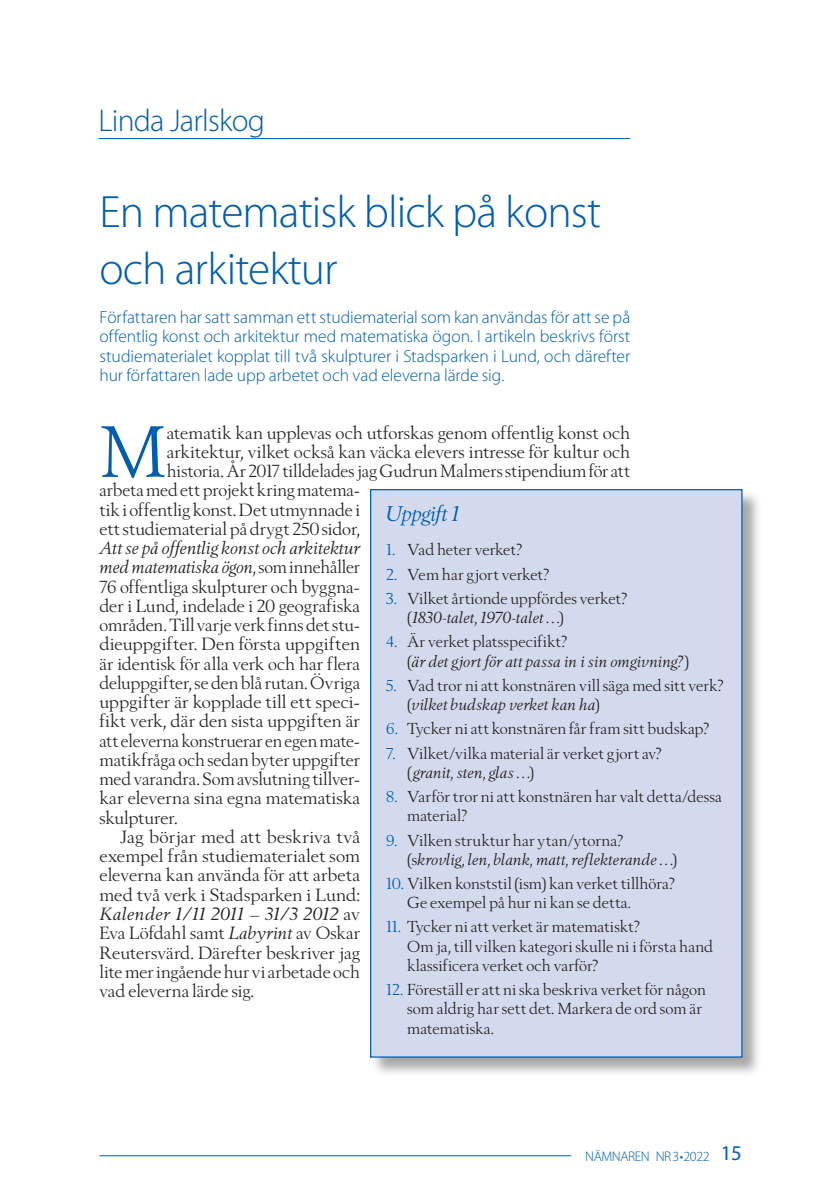
<style>
.page{position:relative;width:819px;height:1201px;background:#fff}
.page>*{position:absolute;margin:0;border:0;box-sizing:border-box;transform-origin:0 0}
.t1{font:71.92px "Berling Nova Display Pro";color:#015dad}
.t2{font:300 45.5px/57.8px "Myriad Pro";letter-spacing:-.02em;color:#015dad}
.t3{font:300 31.5px "Myriad Pro";letter-spacing:-.025em;color:#015dad}
.t4{font:italic 21px "Berling Nova Display Pro";letter-spacing:-.02em;color:#015dad}
.t5{font:17.5px/19.2px "Berling Nova Display Pro";color:#231f20;text-align:justify}
.t6{font:300 17.5px/19.2px "Myriad Pro";letter-spacing:-.005em;color:#015dad;text-align:justify}
.t7{font:15.75px/19.2px "Berling Nova Display Pro";letter-spacing:.005em;color:#231f20}
.t8{font:italic 15.75px/19.2px "Berling Nova Display Pro";letter-spacing:.005em;color:#231f20}
.t9{font:300 14px "Myriad Pro";letter-spacing:-.03em;color:#015dad}
.s1{font-style:italic}
.s2{color:#015dad}
.s3{font-style:normal;color:#015dad}
.s4{font-style:normal}
.s5{font-weight:400;font-size:21px}
</style>
<div class="page">
<hr style="left:98px;top:138px;width:532px;height:1px;background:#015dad">
<hr style="left:99px;top:1155px;width:472px;height:1px;background:#015dad">
<div style="left:371px;top:490px;width:391px;height:588px;background:#231f20;opacity:.39"></div>
<div style="left:370px;top:489px;width:371px;height:568px;background:#d4daee"></div>
<h3 class="t3" style="left:98px;top:103px;width:168px">Linda Jarlskog</h3>
<h2 class="t2" style="left:99px;top:183px;width:503px">En matematisk blick på konst och arkitektur</h2>
<p class="t6" style="left:99px;top:308px;width:532px">Författaren har satt samman ett studiematerial som kan användas för att se på offentlig konst och arkitektur med matematiska ögon. I artikeln beskrivs först studiematerialet kopplat till två skulpturer i Stadsparken i Lund, och därefter hur författaren lade upp arbetet och vad eleverna lärde sig.</p>
<h1 class="t1" style="left:99px;top:408px;width:69px">M</h1>
<p class="t5" style="left:167px;top:422px;width:465px">atematik kan upplevas och utforskas genom offentlig konst och</p>
<p class="t5" style="left:167px;top:442px;width:465px">arkitektur, vilket också kan väcka elevers intresse för kultur och</p>
<p class="t5" style="left:167px;top:461px;width:465px">historia. År 2017 tilldelades jag Gudrun Malmers stipendium för att</p>
<p class="t5" style="left:99px;top:480px;width:262px">arbeta med ett projekt kring matema-</p>
<p class="t5" style="left:99px;top:499px;width:262px">tik i offentlig konst. Det utmynnade i</p>
<p class="t5" style="left:99px;top:519px;width:262px">ett studiematerial på drygt 250 sidor,</p>
<p class="t5" style="left:99px;top:538px;width:262px"><span class="s1">Att se på offentlig konst och arkitektur med matematiska ögon</span>, som innehåller 76 offentliga skulpturer och byggna&shy;der i Lund, indelade i 20 geografiska områden. Till varje verk finns det stu&shy;dieuppgifter. Den första uppgiften är identisk för alla verk och har flera deluppgifter, se den blå rutan. Övriga uppgifter är kopplade till ett speci&shy;fikt verk, där den sista uppgiften är att eleverna konstruerar en egen mate&shy;matikfråga och sedan byter uppgifter med varandra. Som avslutning tillver&shy;kar eleverna sina egna matematiska skulpturer.</p>
<p class="t5" style="left:99px;top:827px;width:262px;text-indent:21px">Jag börjar med att beskriva två exempel från studiematerialet som eleverna kan använda för att arbeta med två verk i Stadsparken i Lund:<br><span class="s1">Kalender 1/11 2011 – 31/3 2012</span> av Eva Löfdahl samt <span class="s1">Labyrint</span> av Oskar Reutersvärd. Därefter beskriver jag lite mer ingående hur vi arbetade och vad eleverna lärde sig.</p>
<p class="t4" style="left:386px;top:502px;width:75px">Uppgift 1</p>
<p class="t7" style="left:386px;top:540px;width:138px"><span class="s2">1.</span> Vad heter verket?</p>
<p class="t7" style="left:386px;top:564px;width:165px"><span class="s2">2.</span> Vem har gjort verket?</p>
<p class="t7" style="left:407px;top:588px;width:222px;text-indent:-21px"><span class="s2">3.</span> Vilket årtionde uppfördes verket? (<span class="s1">1830-talet, 1970-talet …</span>)</p>
<p class="t8" style="left:407px;top:632px;width:284px;text-indent:-21px"><span class="s3">4.</span> <span class="s4">Är verket platsspecifikt?<br>(</span>är det gjort för att passa in i sin omgivning?<span class="s4">)</span></p>
<p class="t7" style="left:407px;top:675px;width:318px;text-indent:-21px"><span class="s2">5.</span> Vad tror ni att konstnären vill säga med sitt verk? (<span class="s1">vilket budskap verket kan ha</span>)</p>
<p class="t7" style="left:386px;top:719px;width:325px"><span class="s2">6.</span> Tycker ni att konstnären får fram sitt budskap?</p>
<p class="t7" style="left:407px;top:743px;width:256px;text-indent:-21px"><span class="s2">7.</span> Vilket/vilka material är verket gjort av? (<span class="s1">granit, sten, glas …</span>)</p>
<p class="t7" style="left:407px;top:786px;width:316px;text-indent:-21px"><span class="s2">8.</span> Varför tror ni att konstnären har valt detta/dessa material?</p>
<p class="t8" style="left:407px;top:830px;width:271px;text-indent:-21px"><span class="s3">9.</span> <span class="s4">Vilken struktur har ytan/ytorna? (s</span>krovlig, len, blank, matt, reflekterande …<span class="s4">)</span></p>
<p class="t7" style="left:407px;top:873px;width:270px;text-indent:-21px"><span class="s2">10.</span> Vilken konststil (ism) kan verket tillhöra?<br>Ge exempel på hur ni kan se detta.</p>
<p class="t7" style="left:407px;top:917px;width:307px;text-indent:-21px"><span class="s2">11.</span> Tycker ni att verket är matematiskt?<br>Om ja, till vilken kategori skulle ni i första hand klassificera verket och varför?</p>
<p class="t7" style="left:407px;top:979px;width:300px;text-indent:-21px"><span class="s2">12.</span> Föreställ er att ni ska beskriva verket för någon som aldrig har sett det. Markera de ord som är matematiska.</p>
<p class="t9" style="left:585px;top:1148px;width:158px">NÄMNAREN NR3•2022 <span class="s5">15</span></p>
</div>
